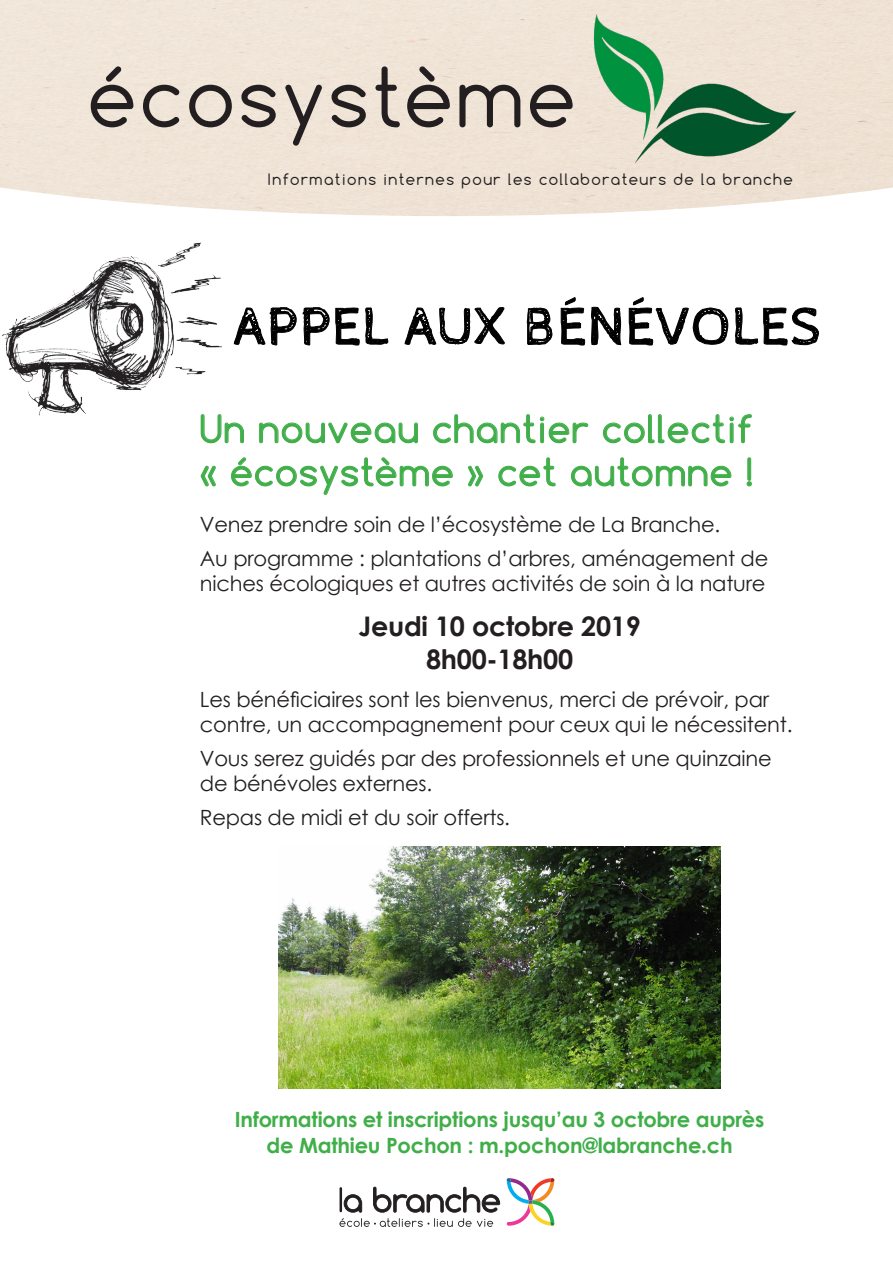
<style>
.page{position:relative;width:893px;height:1263px;background:#fff}
.page>*{position:absolute;margin:0;border:0;box-sizing:border-box;transform-origin:0 0}
.t1{font:78px "Comfortaa";letter-spacing:.045em;color:#231f20}
.TITRE{font:54px "Cabin Sketch";letter-spacing:.04em;color:#000}
.TITRE-2{font:36px/43.2px "Comfortaa";letter-spacing:.04em;color:#40ae49}
.TEXTE_COURANT{font:700 27px/32.4px "Century Gothic";letter-spacing:-.01em;color:#231f20;text-align:center}
.TEXTE_COURANT-2{font:21px/25.2px "Century Gothic";letter-spacing:-.01em;color:#231f20}
.TEXTE_COURANT-3{font:700 21px/25.2px "Century Gothic";letter-spacing:-.01em;color:#40ae49;text-align:center}
.t2{font:15px "Comfortaa";letter-spacing:.1em;color:#231f20}
</style>
<div class="page">
<svg style="left:507px;top:1178px;width:47px;height:48px"></svg>
<svg style="left:339px;top:1186px;width:161px;height:41px"></svg>
<svg style="left:259px;top:422px;width:159px;height:22px"></svg>
<svg style="left:433px;top:414px;width:155px;height:29px"></svg>
<svg style="left:603px;top:414px;width:149px;height:29px"></svg>
<svg style="left:201px;top:468px;width:15px;height:18px"></svg>
<svg style="left:231px;top:457px;width:222px;height:38px"></svg>
<svg style="left:468px;top:466px;width:15px;height:20px"></svg>
<svg style="left:498px;top:457px;width:58px;height:29px"></svg>
<svg style="left:571px;top:457px;width:160px;height:29px"></svg>
<svg style="left:747px;top:457px;width:5px;height:29px"></svg>
<img style="left:574px;top:6px;width:230px;height:166px">
<img style="left:2px;top:188px;width:250px;height:280px">
<svg style="left:234px;top:296px;width:154px;height:49px"></svg>
<svg style="left:405px;top:307px;width:100px;height:38px"></svg>
<svg style="left:527px;top:308px;width:25px;height:37px"></svg>
<svg style="left:561px;top:297px;width:24px;height:48px"></svg>
<svg style="left:591px;top:307px;width:30px;height:38px"></svg>
<svg style="left:629px;top:297px;width:190px;height:48px"></svg>
<img style="left:278px;top:846px;width:443px;height:242px">
<p class="t1" style="left:88px;top:48px;width:489px">écosystème</p>
<p class="t2" style="left:268px;top:169px;width:527px">Informations internes pour les collaborateurs de la branche</p>
<p class="TITRE" style="left:234px;top:297px;width:588px">APPEL AUX BÉNÉVOLES</p>
<p class="TITRE-2" style="left:200px;top:407px;width:554px">Un nouveau chantier collectif « écosystème » cet automne !</p>
<p class="TEXTE_COURANT-2" style="left:200px;top:512px;width:522px">Venez prendre soin de l’écosystème de La Branche.</p>
<p class="TEXTE_COURANT-2" style="left:200px;top:546px;width:570px">Au programme : plantations d’arbres, aménagement de niches écologiques et autres activités de soin à la nature</p>
<p class="TEXTE_COURANT" style="left:358px;top:609px;width:284px">Jeudi 10 octobre 2019<br>8h00-18h00</p>
<p class="TEXTE_COURANT-2" style="left:200px;top:686px;width:594px">Les bénéficiaires sont les bienvenus, merci de prévoir, par contre, un accompagnement pour ceux qui le nécessitent.</p>
<p class="TEXTE_COURANT-2" style="left:200px;top:745px;width:573px">Vous serez guidés par des professionnels et une quinzaine de bénévoles externes.</p>
<p class="TEXTE_COURANT-2" style="left:200px;top:804px;width:312px">Repas de midi et du soir offerts.</p>
<p class="TEXTE_COURANT-3" style="left:235px;top:1106px;width:531px">Informations et inscriptions jusqu’au 3 octobre auprès de Mathieu Pochon : m.pochon@labranche.ch</p>
</div>
